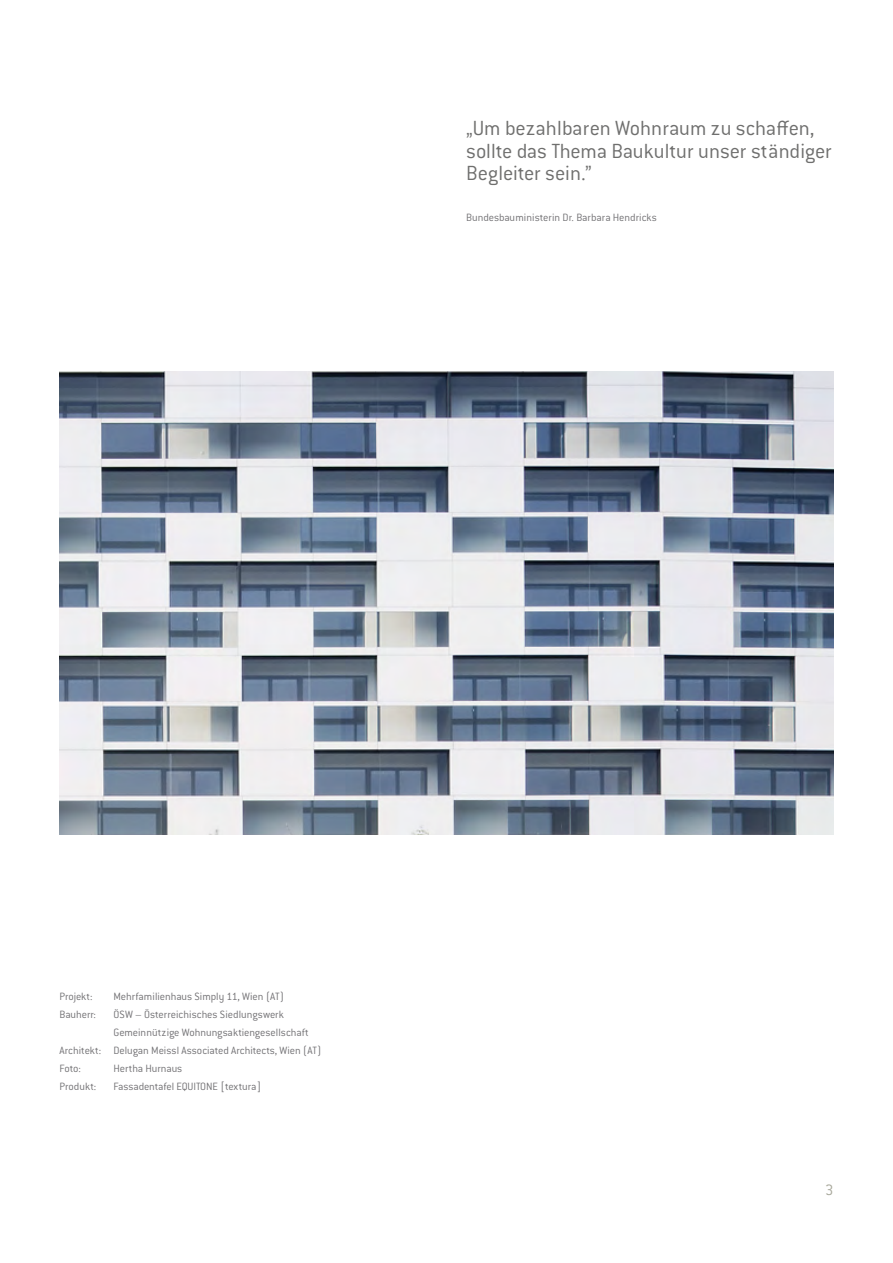
<style>
.page{position:relative;width:893px;height:1263px;background:#fff}
.page>*{position:absolute;margin:0;border:0;box-sizing:border-box;transform-origin:0 0}
.t1{font:300 22.5px/22.5px "Conduit ITC Std";letter-spacing:-.005em;color:#6f6f6e}
.t2{font:300 16.5px "Conduit ITC Std";color:#a7a79a}
.t3{font:300 11.7px "Conduit ITC Std";letter-spacing:-.005em;color:#727174}
</style>
<div class="page">
<img style="left:60px;top:371px;width:773px;height:463px">
<h1 class="t1" style="left:466px;top:116px;width:367px">„Um bezahlbaren Wohnraum zu schaffen, sollte das Thema Baukultur unser ständiger<br>Begleiter sein.”</h1>
<p class="t3" style="left:466px;top:210px;width:192px">Bundesbauministerin Dr. Barbara Hendricks</p>
<p class="t3" style="left:60px;top:989px;width:34px">Projekt:</p>
<p class="t3" style="left:114px;top:989px;width:172px">Mehrfamilienhaus Simply 11, Wien (AT)</p>
<p class="t3" style="left:60px;top:1007px;width:38px">Bauherr:</p>
<p class="t3" style="left:114px;top:1007px;width:172px">ÖSW – Österreichisches Siedlungswerk</p>
<p class="t3" style="left:114px;top:1025px;width:197px">Gemeinnützige Wohnungsaktiengesellschaft</p>
<p class="t3" style="left:60px;top:1043px;width:264px">Architekt: Delugan Meissl Associated Architects, Wien (AT)</p>
<p class="t3" style="left:60px;top:1061px;width:23px">Foto:</p>
<p class="t3" style="left:114px;top:1061px;width:70px">Hertha Hurnaus</p>
<p class="t3" style="left:60px;top:1079px;width:38px">Produkt:</p>
<p class="t3" style="left:114px;top:1079px;width:149px">Fassadentafel EQUITONE [textura]</p>
<h2 class="t2" style="left:825px;top:1180px;width:10px">3</h2>
</div>
